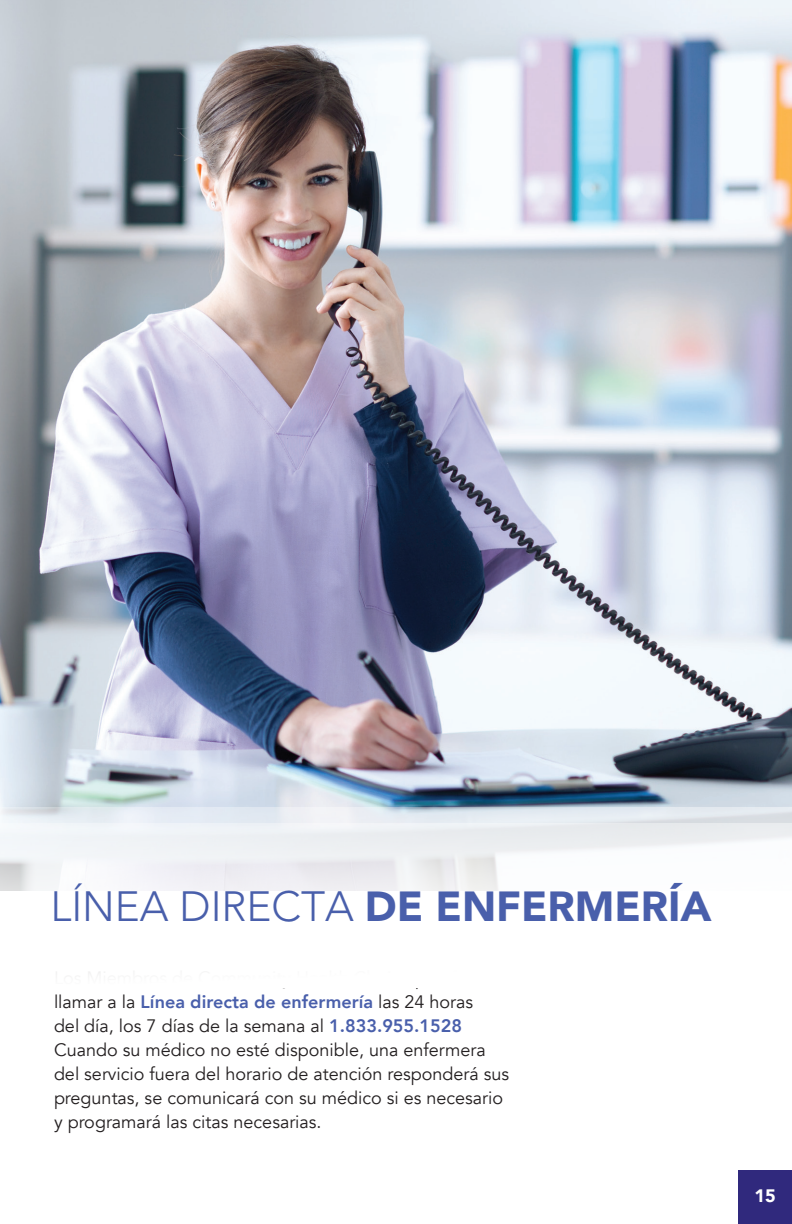
<style>
.page{position:relative;width:792px;height:1224px;background:#fff}
.page>*{position:absolute;margin:0;border:0;box-sizing:border-box;transform-origin:0 0}
.t1{font:300 42px "Avenir LT Std";color:#495fab}
.t2{font:18px/24px "Avenir";color:#231f20}
.t3{font:900 18px "Avenir";color:#fff}
.s1{font-family:"Avenir";font-weight:900}
.s2{font-weight:800;color:#495fab}
</style>
<div class="page">
<img style="left:0;top:0;width:792px;height:807px">
<svg style="left:1px;top:807px;width:791px;height:16px;background:#e2e8ef"></svg>
<div style="left:738px;top:1170px;width:54px;height:54px;background:#30297d"></div>
<img style="left:0;top:528px;width:1px;height:279px">
<div style="left:0;top:823px;width:792px;height:165px;background:linear-gradient(to bottom,#eff1f4,#fff)"></div>
<h1 class="t1" style="left:50px;top:882px;width:663px">LÍNEA DIRECTA <span class="s1">DE ENFERMERÍA</span></h1>
<p class="t2" style="left:54px;top:990px;width:457px">llamar a la <span class="s2">Línea directa de enfermería</span> las 24 horas<br>del día, los 7 días de la semana al <span class="s2">1.833.955.1528<br></span>Cuando su médico no esté disponible, una enfermera del servicio fuera del horario de atención responderá sus preguntas, se comunicará con su médico si es necesario y programará las citas necesarias.</p>
<p class="t3" style="left:754px;top:1180px;width:23px">15</p>
</div>
